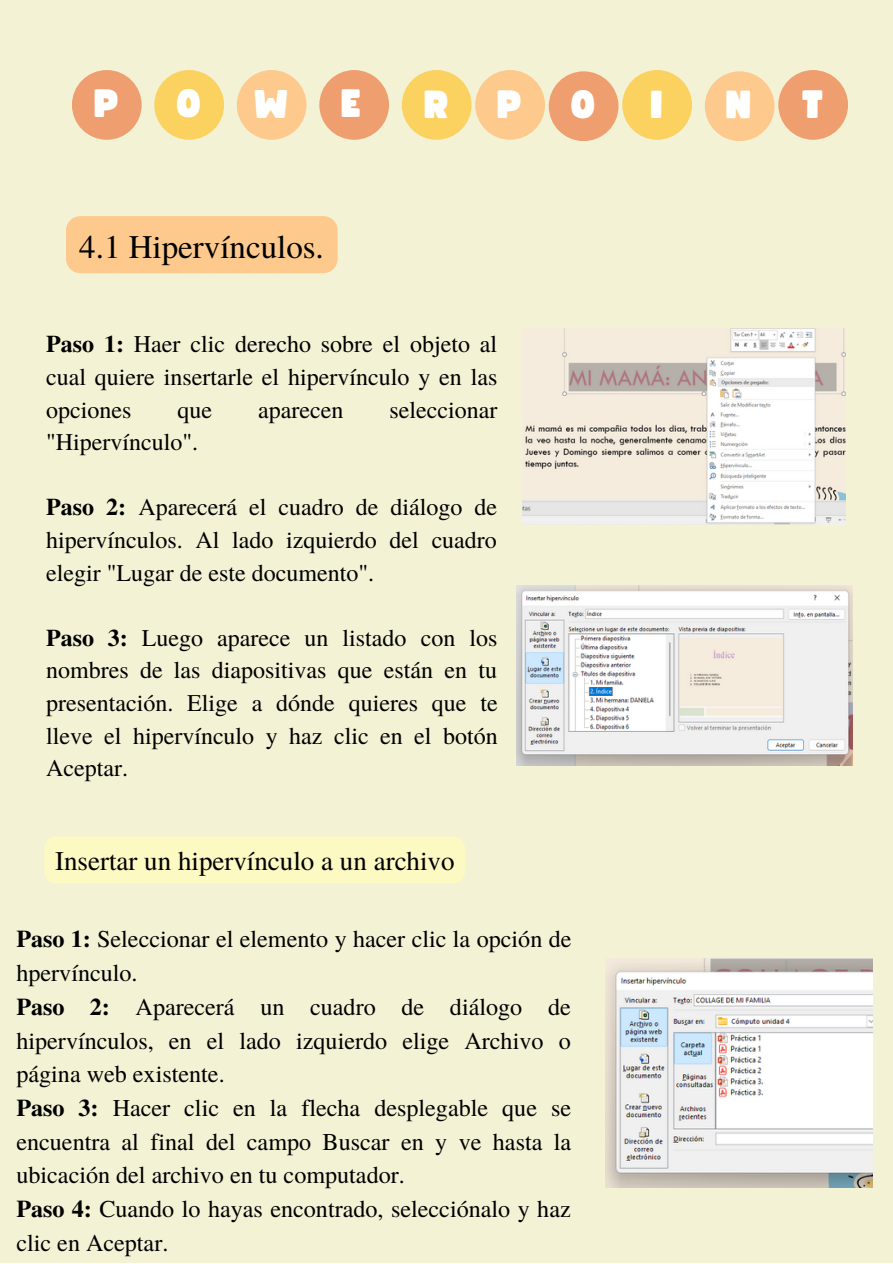
<style>
.page{position:relative;width:893px;height:1264px;background:#fff}
.page>*{position:absolute;margin:0;border:0;box-sizing:border-box;transform-origin:0 0}
.t1{font:39px "Funtastic";color:#fff}
.t2{font:33px "Te X Gyre Termes";color:#000}
.t3{font:27px "Te X Gyre Termes";color:#000}
.t4{font:24.15px/33.8px "Te X Gyre Termes";color:#000}
.t5{font:24px/32.5px "Te X Gyre Termes";color:#000;text-align:justify}
.s1{font-weight:700}
</style>
<div class="page">
<div style="left:0;top:0;width:892px;height:1262px;background:#f4f2d5"></div>
<div style="left:475px;top:70px;width:70px;height:70px;background:#fdc98c;border-radius:50%"></div>
<div style="left:402px;top:70px;width:69px;height:70px;background:#fbd160;border-radius:50%"></div>
<div style="left:237px;top:70px;width:69px;height:70px;background:#fdc98c;border-radius:50%"></div>
<div style="left:154px;top:70px;width:70px;height:70px;background:#fbd160;border-radius:50%"></div>
<div style="left:72px;top:70px;width:70px;height:70px;background:#ef9e70;border-radius:50%"></div>
<div style="left:319px;top:70px;width:70px;height:70px;background:#ef9e70;border-radius:50%"></div>
<div style="left:548px;top:71px;width:70px;height:70px;background:#ef9e70;border-radius:50%"></div>
<div style="left:622px;top:70px;width:70px;height:70px;background:#fbd160;border-radius:50%"></div>
<div style="left:704px;top:71px;width:70px;height:70px;background:#fdc98c;border-radius:50%"></div>
<div style="left:778px;top:70px;width:70px;height:70px;background:#ef9e70;border-radius:50%"></div>
<img style="left:516px;top:585px;width:336px;height:180px">
<img style="left:522px;top:329px;width:323px;height:196px">
<img style="left:605px;top:958px;width:267px;height:229px">
<div style="left:66px;top:216px;width:271px;height:57px;background:#fdc98c"></div>
<div style="left:44px;top:836px;width:421px;height:47px;background:#fdf9c2;border-radius:12px"></div>
<h1 class="t1" style="left:95px;top:85px;width:26px">P</h1>
<h1 class="t1" style="left:177px;top:85px;width:26px">O</h1>
<h1 class="t1" style="left:255px;top:87px;width:35px">W</h1>
<h1 class="t1" style="left:342px;top:85px;width:21px">E</h1>
<h1 class="t1" style="left:425px;top:87px;width:26px">R</h1>
<h1 class="t1" style="left:498px;top:87px;width:26px">P</h1>
<h1 class="t1" style="left:571px;top:87px;width:26px">O</h1>
<h1 class="t1" style="left:651px;top:86px;width:14px">I</h1>
<h1 class="t1" style="left:726px;top:86px;width:27px">N</h1>
<h1 class="t1" style="left:802px;top:86px;width:23px">T</h1>
<h2 class="t2" style="left:79px;top:223px;width:246px">4.1 Hipervínculos.</h2>
<p class="t5" style="left:46px;top:327px;width:453px"><span class="s1">Paso 1:</span> Haer clic derecho sobre el objeto al cual quiere insertarle el hipervínculo y en las opciones</p>
<p class="t5" style="left:177px;top:392px;width:36px">que</p>
<p class="t5" style="left:258px;top:392px;width:87px">aparecen</p>
<p class="t5" style="left:389px;top:392px;width:109px">seleccionar</p>
<p class="t5" style="left:46px;top:424px;width:154px">"Hipervínculo".</p>
<p class="t5" style="left:46px;top:490px;width:452px"><span class="s1">Paso 2:</span> Aparecerá el cuadro de diálogo de hipervínculos. Al lado izquierdo del cuadro elegir "Lugar de este documento".</p>
<p class="t5" style="left:46px;top:620px;width:453px"><span class="s1">Paso 3:</span> Luego aparece un listado con los nombres de las diapositivas que están en tu presentación. Elige a dónde quieres que te lleve el hipervínculo y haz clic en el botón Aceptar.</p>
<p class="t3" style="left:55px;top:841px;width:401px">Insertar un hipervínculo a un archivo</p>
<p class="t4" style="left:16px;top:921px;width:556px"><span class="s1">Paso 1:</span> Seleccionar el elemento y hacer clic la opción de hpervínculo.<br><span class="s1">Paso 2:</span> Aparecerá un cuadro de diálogo de hipervínculos, en el lado izquierdo elige Archivo o página web existente.<br><span class="s1">Paso 3:</span> Hacer clic en la flecha desplegable que se encuentra al final del campo Buscar en y ve hasta la ubicación del archivo en tu computador.<br><span class="s1">Paso 4:</span> Cuando lo hayas encontrado, selecciónalo y haz clic en Aceptar.</p>
</div>
